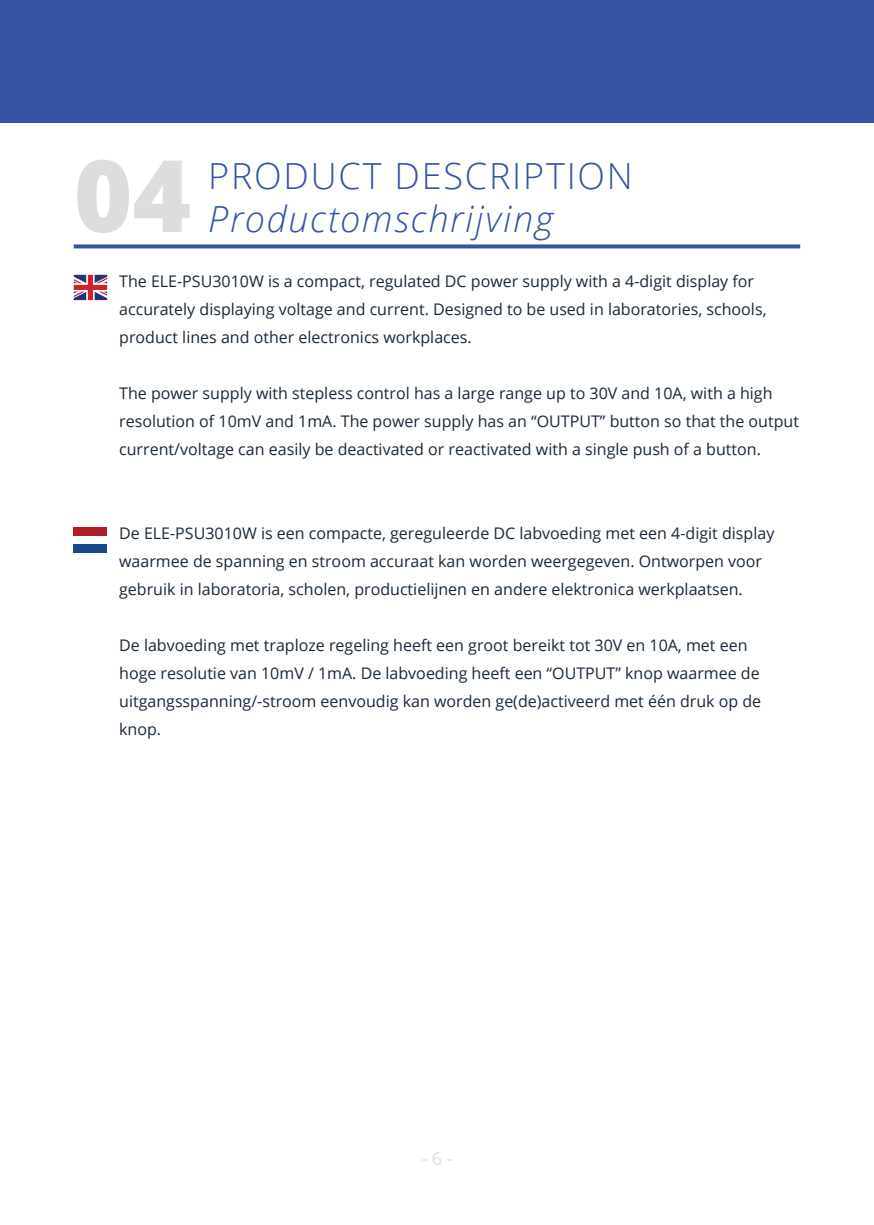
<style>
.page{position:relative;width:874px;height:1225px;background:#fff}
.page>*{position:absolute;margin:0;border:0;box-sizing:border-box;transform-origin:0 0}
.t1{font:800 100px "Open Sans";color:#dcdddf}
.t2{font:italic 300 36px "Open Sans";letter-spacing:.05em;color:#3454a2}
.t3{font:300 36px "Open Sans";letter-spacing:.05em;color:#3454a2}
.t4{font:18px "Open Sans";color:#ddddde}
.t5{font:16px/28px "Open Sans";color:#18293b}
</style>
<div class="page">
<div style="left:0;top:0;width:873px;height:123px;background:#3454a2"></div>
<svg style="left:74px;top:275px;width:33px;height:25px"></svg>
<div style="left:74px;top:527px;width:33px;height:25px;background:#1b478b"></div>
<div style="left:74px;top:527px;width:33px;height:17px;background:#fff"></div>
<div style="left:74px;top:527px;width:33px;height:8px;background:#ae1e27"></div>
<svg style="left:74px;top:244px;width:725px;height:4px;background:#4a67ac"></svg>
<h1 class="t1" style="left:74px;top:120px;width:119px">04</h1>
<h2 class="t3" style="left:208px;top:151px;width:426px">PRODUCT DESCRIPTION</h2>
<h2 class="t2" style="left:208px;top:194px;width:347px">Productomschrijving</h2>
<p class="t5" style="left:119px;top:267px;width:648px">The ELE-PSU3010W is a compact, regulated DC power supply with a 4-digit display for accurately displaying voltage and current. Designed to be used in laboratories, schools, product lines and other electronics workplaces.</p>
<p class="t5" style="left:119px;top:379px;width:681px">The power supply with stepless control has a large range up to 30V and 10A, with a high resolution of 10mV and 1mA. The power supply has an “OUTPUT” button so that the output current/voltage can easily be deactivated or reactivated with a single push of a button.</p>
<p class="t5" style="left:119px;top:519px;width:656px">De ELE-PSU3010W is een compacte, gereguleerde DC labvoeding met een 4-digit display waarmee de spanning en stroom accuraat kan worden weergegeven. Ontworpen voor gebruik in laboratoria, scholen, productielijnen en andere elektronica werkplaatsen.</p>
<p class="t5" style="left:119px;top:631px;width:643px">De labvoeding met traploze regeling heeft een groot bereikt tot 30V en 10A, met een hoge resolutie van 10mV / 1mA. De labvoeding heeft een “OUTPUT” knop waarmee de uitgangsspanning/-stroom eenvoudig kan worden ge(de)activeerd met één druk op de knop.</p>
<p class="t4" style="left:421px;top:1146px;width:33px">- 6 -</p>
</div>
